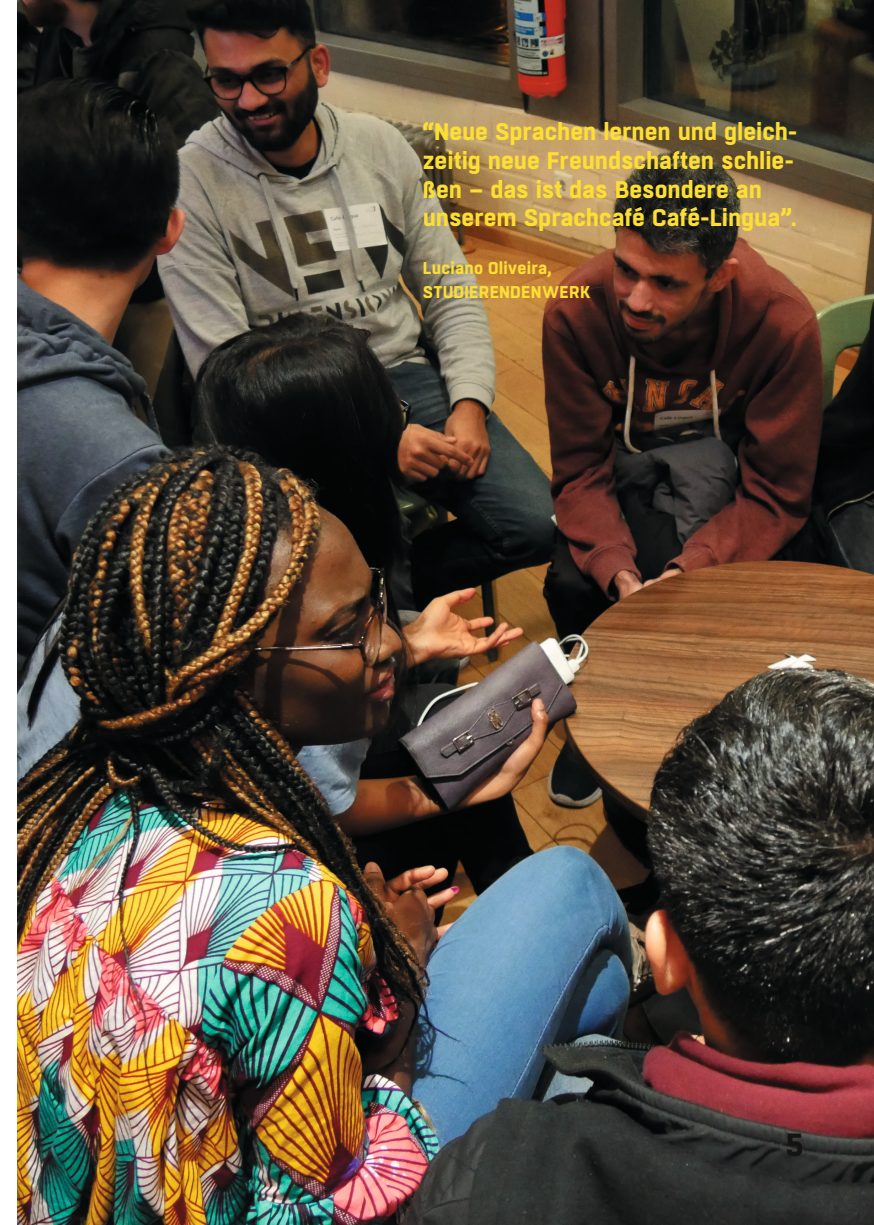
<style>
.page{position:relative;width:874px;height:1225px;background:#fff}
.page>*{position:absolute;margin:0;border:0;box-sizing:border-box;transform-origin:0 0}
.t1{font:700 32px "Boxed";color:#131413}
.t2{font:700 24px/28.8px "Boxed";letter-spacing:-.005em;color:#fddf33}
.t3{font:700 17px/24px "Boxed";letter-spacing:.01em;color:#fddf33}
</style>
<div class="page">
<img style="left:17px;top:0;width:856px;height:1225px">
<p class="t2" style="left:422px;top:118px;width:376px">“Neue Sprachen lernen und gleich&shy;zeitig neue Freundschaften schlie&shy;ßen – das ist das Besondere an unserem Sprachcafé Café-Lingua”.</p>
<p class="t3" style="left:422px;top:257px;width:169px">Luciano Oliveira,<br>STUDIERENDENWERK</p>
<h1 class="t1" style="left:785px;top:1122px;width:20px">5</h1>
</div>
